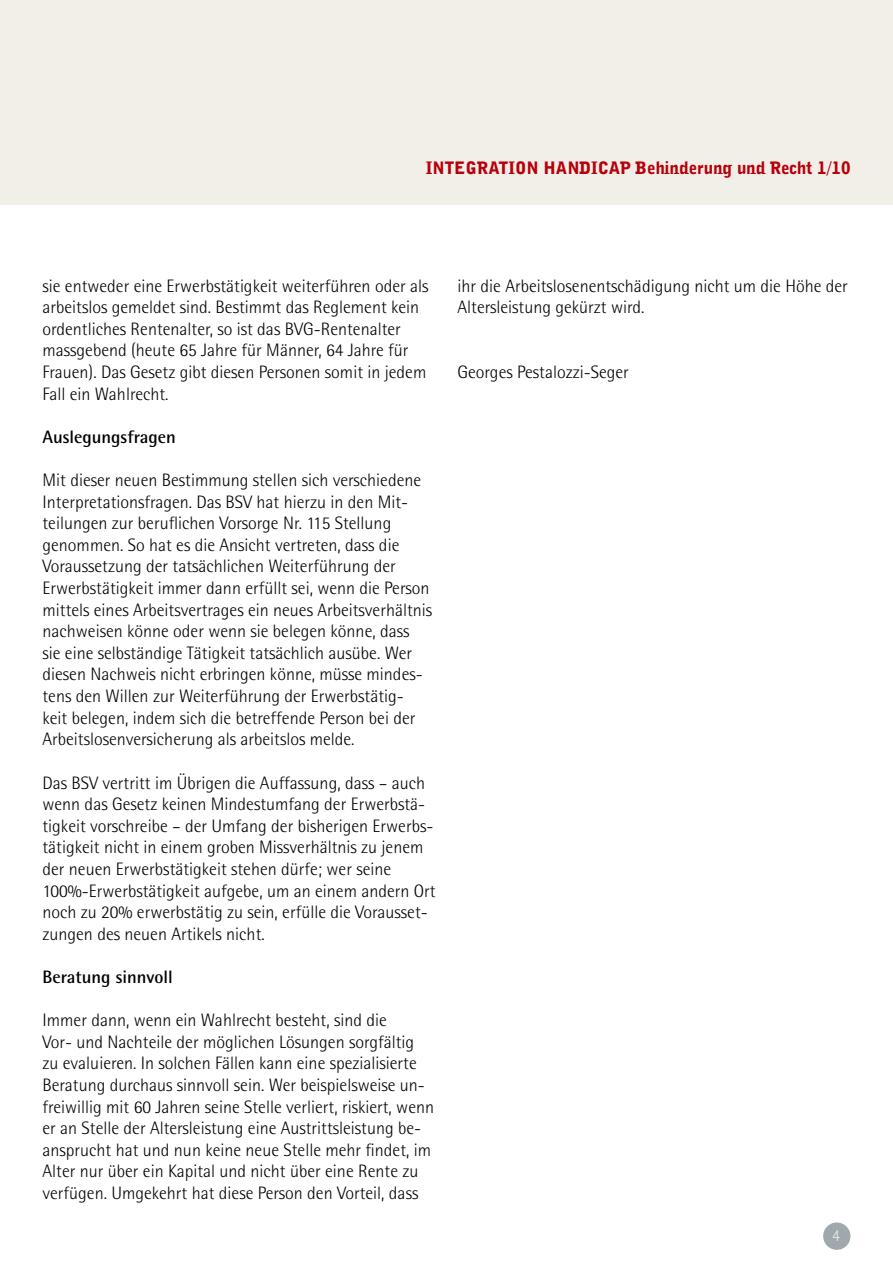
<style>
.page{position:relative;width:893px;height:1263px;background:#fff}
.page>*{position:absolute;margin:0;border:0;box-sizing:border-box;transform-origin:0 0}
.t1{font:300 18px/21.6px "Agfa Rotis Semisans";color:#000}
.t2{font:700 18px "Agfa Rotis Semisans";color:#000}
.t3{font:900 17.1px "Avid Gothic";color:#b7000c}
</style>
<div class="page">
<div style="left:0;top:0;width:893px;height:205px;background:#f1efe7"></div>
<div style="left:823px;top:1222px;width:27px;height:28px;background:#9fa8ac;border-radius:50%"></div>
<p class="t3" style="left:426px;top:156px;width:426px">INTEGRATION HANDICAP Behinderung und Recht 1/10</p>
<p class="t1" style="left:43px;top:275px;width:387px">sie entweder eine Erwerbstätigkeit weiterführen oder als arbeitslos gemeldet sind. Bestimmt das Reglement kein ordentliches Rentenalter, so ist das BVG-Rentenalter massgebend (heute 65 Jahre für Männer, 64 Jahre für Frauen). Das Gesetz gibt diesen Personen somit in jedem Fall ein Wahlrecht.</p>
<p class="t2" style="left:43px;top:426px;width:135px">Auslegungsfragen</p>
<p class="t1" style="left:43px;top:469px;width:391px">Mit dieser neuen Bestimmung stellen sich verschiedene Interpretationsfragen. Das BSV hat hierzu in den Mit&shy;teilungen zur beruflichen Vorsorge Nr. 11 5 Stellung genommen. So hat es die Ansicht vertreten, dass die Voraussetzung der tatsächlichen Weiterführung der Erwerbstätigkeit immer dann erfüllt sei, wenn die Person mittels eines Arbeitsvertrages ein neues Arbeitsverhältnis nachweisen könne oder wenn sie belegen könne, dass<br>sie eine selbständige Tätigkeit tatsächlich ausübe. Wer diesen Nachweis nicht erbringen könne, müsse mindes&shy;tens den Willen zur Weiterführung der Erwerbstätig&shy;keit belegen, indem sich die betreffende Person bei der Arbeitslosenversicherung als arbeitslos melde.</p>
<p class="t1" style="left:43px;top:772px;width:395px">Das BSV vertritt im Übrigen die Auffassung, dass – auch wenn das Gesetz keinen Mindestumfang der Erwerbstä&shy;tigkeit vorschreibe – der Umfang der bisherigen Erwerbs&shy;tätigkeit nicht in einem groben Missverhältnis zu jenem der neuen Erwerbstätigkeit stehen dürfe; wer seine<br>1 00%-Erwerbstätigkeit aufgebe, um an einem andern Ort noch zu 20% erwerbstätig zu sein, erfülle die Vorausset&shy;zungen des neuen Artikels nicht.</p>
<p class="t2" style="left:43px;top:966px;width:132px">Beratung sinnvoll</p>
<p class="t1" style="left:43px;top:1009px;width:393px">Immer dann, wenn ein Wahlrecht besteht, sind die<br>Vor- und Nachteile der möglichen Lösungen sorgfältig zu evaluieren. In solchen Fällen kann eine spezialisierte Beratung durchaus sinnvoll sein. Wer beispielsweise un&shy;freiwillig mit 60 Jahren seine Stelle verliert, riskiert, wenn er an Stelle der Altersleistung eine Austrittsleistung be&shy;ansprucht hat und nun keine neue Stelle mehr findet, im Alter nur über ein Kapital und nicht über eine Rente zu verfügen. Umgekehrt hat diese Person den Vorteil, dass</p>
<p class="t1" style="left:458px;top:275px;width:392px">ihr die Arbeitslosenentschädigung nicht um die Höhe der<br>Altersleistung gekürzt wird.</p>
<p class="t1" style="left:458px;top:361px;width:173px">Georges Pestalozzi-Seger</p>
</div>
